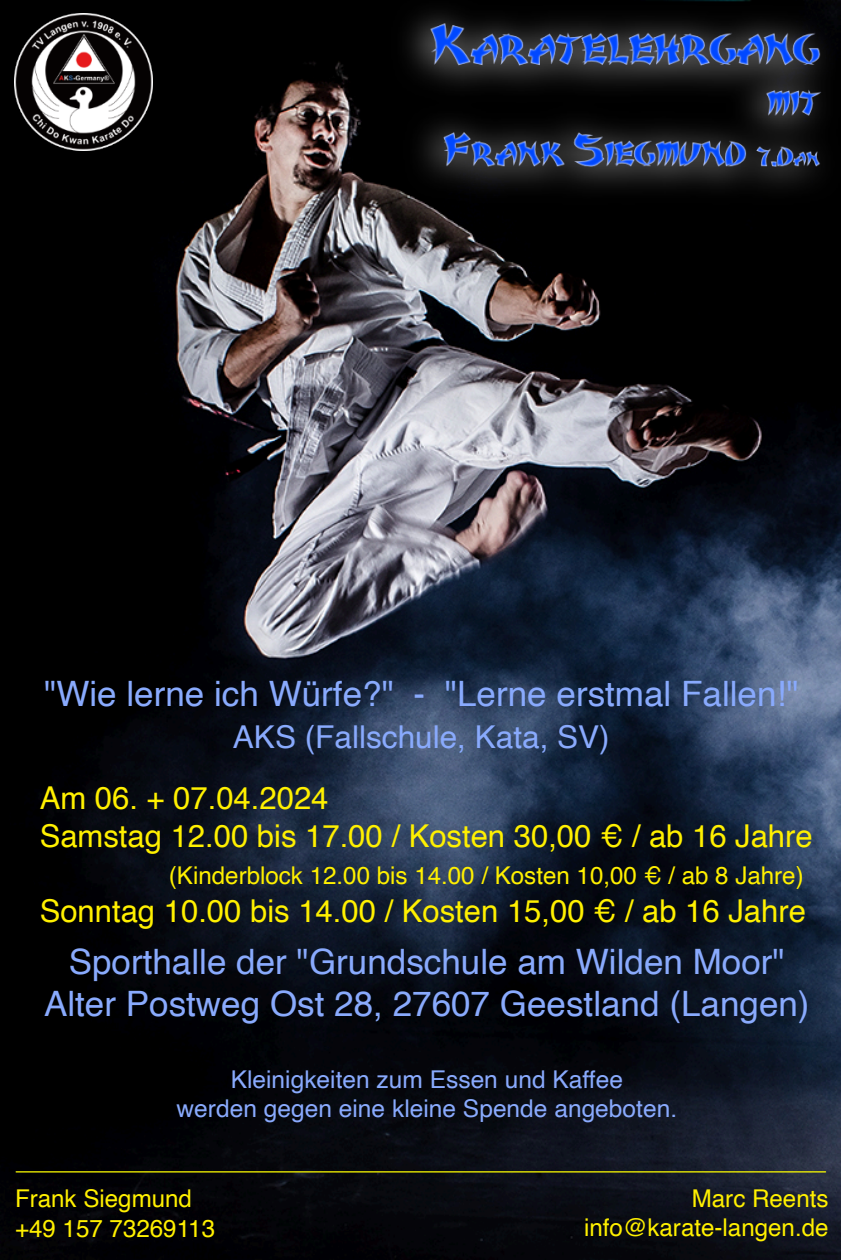
<style>
.page{position:relative;width:841px;height:1260px;background:#fff}
.page>*{position:absolute;margin:0;border:0;box-sizing:border-box;transform-origin:0 0}
.t1{font:35px/42px "Helvetica";color:#89aafd;text-align:center}
.t2{font:31.5px/37.8px "Helvetica";color:#fff000}
.t3{font:31.5px "Helvetica";color:#89aafd}
.t4{font:24.5px/29.4px "Helvetica";color:#fff000;text-align:right}
.t5{font:24.5px/29.4px "Helvetica";color:#89aafd;text-align:center}
</style>
<div class="page">
<img style="left:0;top:0;width:840px;height:1260px">
<img style="left:391px;top:0;width:449px;height:205px">
<img style="left:15px;top:13px;width:137px;height:138px">
<hr style="left:16px;top:1171px;width:809px;height:2px;background:#ff0">
<p class="t1" style="left:44px;top:675px;width:756px">"Wie lerne ich Würfe?" - "Lerne erstmal Fallen!"</p>
<p class="t3" style="left:233px;top:724px;width:378px">AKS (Fallschule, Kata, SV)</p>
<p class="t2" style="left:40px;top:781px;width:774px">Am 06. + 07.04.2024<br>Samstag 12.00 bis 17.00 / Kosten 30,00 € / ab 16 Jahre</p>
<p class="t4" style="left:169px;top:863px;width:636px">(Kinderblock 12.00 bis 14.00 / Kosten 10,00 € / ab 8 Jahre)</p>
<p class="t2" style="left:40px;top:894px;width:767px">Sonntag 10.00 bis 14.00 / Kosten 15,00 € / ab 16 Jahre</p>
<p class="t1" style="left:44px;top:943px;width:767px">Sporthalle der "Grundschule am Wilden Moor"<br>Alter Postweg Ost 28, 27607 Geestland (Langen)</p>
<p class="t5" style="left:176px;top:1066px;width:502px">Kleinigkeiten zum Essen und Kaffee<br>werden gegen eine kleine Spende angeboten.</p>
<p class="t4" style="left:15px;top:1186px;width:201px;text-align:left">Frank Siegmund +49 157 73269113</p>
<p class="t4" style="left:584px;top:1185px;width:246px">Marc Reents info@karate-langen.de</p>
</div>
